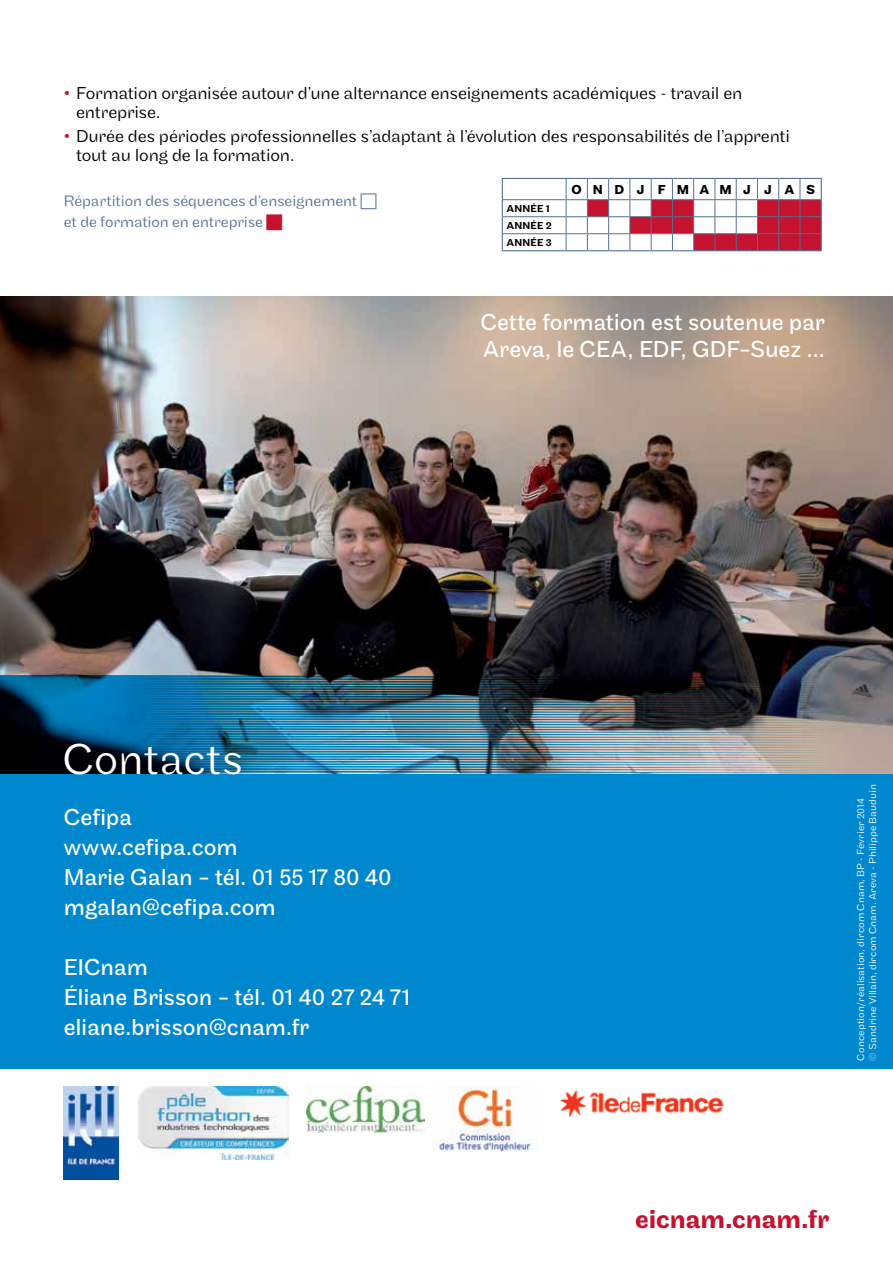
<style>
.page{position:relative;width:893px;height:1263px;background:#fff}
.page>*{position:absolute;margin:0;border:0;box-sizing:border-box;transform-origin:0 0}
.t1{font:300 45px "Maple";color:#fff}
.t2{font:500 27px "Maple";letter-spacing:-.01em;color:#c4122f}
.t3{font:24px/30px "Maple";letter-spacing:-.01em;color:#fff}
.t4{font:300 18px/19.5px "Maple";letter-spacing:-.01em;color:#000}
.t5{font:300 15.75px/20.7px "Maple";letter-spacing:-.005em;color:#577094}
.t6{font:700 13.5px "Maple";letter-spacing:.835em;color:#000}
.t7{font:300 10.5px/12px "Maple";letter-spacing:.01em;color:#fff}
.t8{font:500 10.5px/17px "Maple";letter-spacing:.02em;color:#000}
.s1{color:#c4122f}
</style>
<div class="page">
<div style="left:0;top:297px;width:893px;height:771px;background:#0088ce"></div>
<img style="left:0;top:297px;width:893px;height:476px">
<img style="left:0;top:675px;width:831px;height:98px">
<hr style="left:503px;top:199px;width:63px;height:1px;background:#577094">
<hr style="left:503px;top:216px;width:63px;height:1px;background:#577094">
<hr style="left:503px;top:233px;width:63px;height:1px;background:#577094">
<hr style="left:502px;top:178px;width:64px;height:1px;background:#577094">
<svg style="left:502px;top:179px;width:1px;height:71px"></svg>
<hr style="left:502px;top:250px;width:64px;height:1px;background:#577094">
<svg style="left:566px;top:178px;width:256px;height:73px"></svg>
<img style="left:438px;top:1087px;width:99px;height:64px">
<img style="left:64px;top:1087px;width:55px;height:92px">
<img style="left:306px;top:1087px;width:118px;height:45px">
<img style="left:138px;top:1087px;width:151px;height:72px">
<img style="left:560px;top:1090px;width:164px;height:27px">
<p class="t4" style="left:76px;top:83px;width:668px;text-indent:-12px"><span class="s1">•</span> Formation organisée autour d’une alternance enseignements académiques - travail en entreprise.</p>
<p class="t4" style="left:76px;top:126px;width:715px;text-indent:-12px"><span class="s1">•</span> Durée des périodes professionnelles s’adaptant à l’évolution des responsabilités de l’apprenti tout au long de la formation.</p>
<p class="t6" style="left:572px;top:182px;width:245px">ONDJ FMAMJ JAS</p>
<p class="t8" style="left:507px;top:200px;width:47px">ANNÉE 1<br>ANNÉE 2<br>ANNÉE 3</p>
<p class="t5" style="left:64px;top:191px;width:295px">Répartition des séquences d’enseignement et de formation en entreprise</p>
<h3 class="t3" style="left:480px;top:309px;width:346px;line-height:27px">Cette formation est soutenue par<br>Areva, le CEA, EDF, GDF-Suez ...</h3>
<h1 class="t1" style="left:63px;top:733px;width:182px">Contacts</h1>
<h3 class="t3" style="left:64px;top:802px;width:329px">Cefipa<br>www.cefipa.com<br>Marie Galan - tél. 01 55 17 80 40 mgalan@cefipa.com</h3>
<h3 class="t3" style="left:64px;top:952px;width:348px">EICnam<br>éliane Brisson - tél. 01 40 27 24 71 eliane.brisson@cnam.fr</h3>
<p class="t7" style="left:855px;top:1060px;width:278px;rotate:-90deg">Conception/réalisation, dircom Cnam, BP - Février 2014<br>© Sandrine Villain, dircom Cnam. Areva - Philippe Bauduin</p>
<h2 class="t2" style="left:635px;top:1203px;width:196px">eicnam.cnam.fr</h2>
</div>
